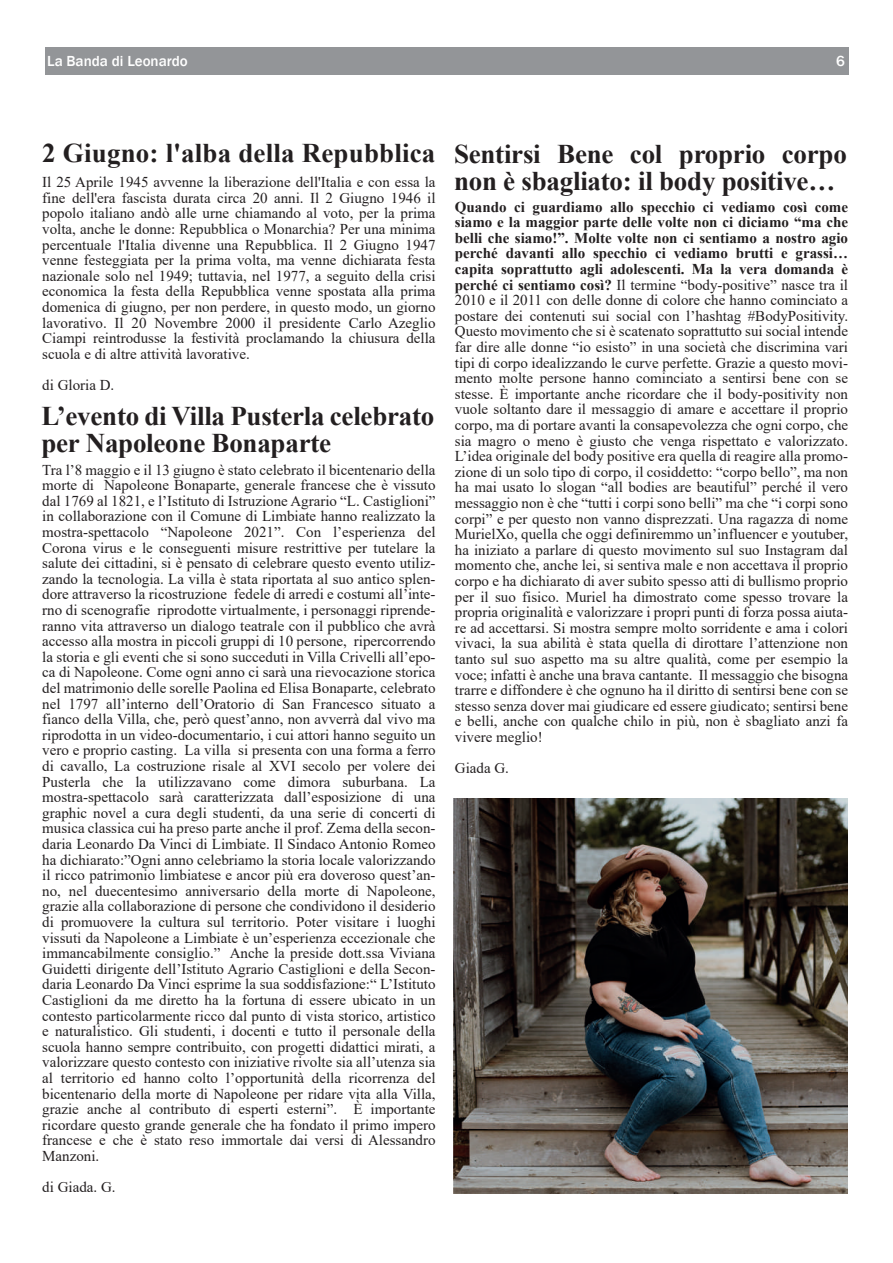
<style>
.page{position:relative;width:893px;height:1263px;background:#fff}
.page>*{position:absolute;margin:0;border:0;box-sizing:border-box;transform-origin:0 0}
.t1{font:700 27px/27px "Times New Roman";letter-spacing:-.01em;color:#231f20}
.t2{font:15px/15.6px "Times New Roman";color:#231f20;text-align:justify}
.t3{font:500 15px "Franklin Gothic";color:#fff}
.s1{font-weight:700}
</style>
<div class="page">
<div style="left:46px;top:47px;width:803px;height:27px;background:#939598"></div>
<img style="left:454px;top:799px;width:393px;height:394px">
<p class="t3" style="left:47px;top:51px;width:142px">La Banda di Leonardo</p>
<p class="t3" style="left:836px;top:51px;width:10px">6</p>
<h1 class="t1" style="left:42px;top:139px;width:395px">2 Giugno: l'alba della Repubblica</h1>
<p class="t2" style="left:42px;top:174px;width:395px">Il 25 Aprile 1945 avvenne la liberazione dell'Italia e con essa la fine dell'era fascista durata circa 20 anni. Il 2 Giugno 1946 il popolo italiano andò alle urne chiamando al voto, per la prima volta, anche le donne: Repubblica o Monarchia? Per una minima percentuale l'Italia divenne una Repubblica. Il 2 Giugno 1947 venne festeggiata per la prima volta, ma venne dichiarata festa nazionale solo nel 1949; tuttavia, nel 1977, a seguito della crisi economica la festa della Repubblica venne spostata alla prima domenica di giugno, per non perdere, in questo modo, un giorno lavorativo. Il 20 Novembre 2000 il presidente Carlo Azeglio Ciampi reintrodusse la festività proclamando la chiusura della scuola e di altre attività lavorative.</p>
<p class="t2" style="left:42px;top:377px;width:74px">di Gloria D.</p>
<h1 class="t1" style="left:41px;top:402px;width:394px">L’evento di Villa Pusterla celebrato per Napoleone Bonaparte</h1>
<p class="t2" style="left:42px;top:461px;width:395px">Tra l’8 maggio e il 13 giugno è stato celebrato il bicentenario della morte di Napoleone Bonaparte, generale francese che è vissuto dal 1769 al 1821, e l’Istituto di Istruzione Agrario “L. Castiglioni” in collaborazione con il Comune di Limbiate hanno realizzato la mostra-spettacolo “Napoleone 2021”. Con l’esperienza del Corona virus e le conseguenti misure restrittive per tutelare la salute dei cittadini, si è pensato di celebrare questo evento utiliz&shy;zando la tecnologia. La villa è stata riportata al suo antico splen&shy;dore attraverso la ricostruzione fedele di arredi e costumi all’inte&shy;rno di scenografie riprodotte virtualmente, i personaggi riprende&shy;ranno vita attraverso un dialogo teatrale con il pubblico che avrà accesso alla mostra in piccoli gruppi di 10 persone, ripercorrendo la storia e gli eventi che si sono succeduti in Villa Crivelli all’epo&shy;ca di Napoleone. Come ogni anno ci sarà una rievocazione storica del matrimonio delle sorelle Paolina ed Elisa Bonaparte, celebrato nel 1797 all’interno dell’Oratorio di San Francesco situato a fianco della Villa, che, però quest’anno, non avverrà dal vivo ma riprodotta in un video-documentario, i cui attori hanno seguito un vero e proprio casting. La villa si presenta con una forma a ferro di cavallo, La costruzione risale al XVI secolo per volere dei Pusterla che la utilizzavano come dimora suburbana. La mostra-spettacolo sarà caratterizzata dall’esposizione di una graphic novel a cura degli studenti, da una serie di concerti di musica classica cui ha preso parte anche il prof. Zema della secon&shy;daria Leonardo Da Vinci di Limbiate. Il Sindaco Antonio Romeo ha dichiarato:”Ogni anno celebriamo la storia locale valorizzando il ricco patrimonio limbiatese e ancor più era doveroso quest’an&shy;no, nel duecentesimo anniversario della morte di Napoleone, grazie alla collaborazione di persone che condividono il desiderio di promuovere la cultura sul territorio. Poter visitare i luoghi vissuti da Napoleone a Limbiate è un’esperienza eccezionale che immancabilmente consiglio.” Anche la preside dott.ssa Viviana Guidetti dirigente dell’Istituto Agrario Castiglioni e della Secon&shy;daria Leonardo Da Vinci esprime la sua soddisfazione:“ L’Istituto Castiglioni da me diretto ha la fortuna di essere ubicato in un contesto particolarmente ricco dal punto di vista storico, artistico e naturalistico. Gli studenti, i docenti e tutto il personale della scuola hanno sempre contribuito, con progetti didattici mirati, a valorizzare questo contesto con iniziative rivolte sia all’utenza sia al territorio ed hanno colto l’opportunità della ricorrenza del bicentenario della morte di Napoleone per ridare vita alla Villa, grazie anche al contributo di esperti esterni”. È importante ricordare questo grande generale che ha fondato il primo impero francese e che è stato reso immortale dai versi di Alessandro Manzoni.</p>
<p class="t2" style="left:42px;top:1179px;width:75px">di Giada. G.</p>
<h1 class="t1" style="left:454px;top:139px;width:394px">Sentirsi Bene col proprio corpo non è sbagliato: il body positive…</h1>
<p class="t2" style="left:455px;top:198px;width:395px"><span class="s1">Quando ci guardiamo allo specchio ci vediamo così come siamo e la maggior parte delle volte non ci diciamo “ma che belli che siamo!”. Molte volte non ci sentiamo a nostro agio perché davanti allo specchio ci vediamo brutti e grassi… capita soprattutto agli adolescenti. Ma la vera domanda è perché ci sentiamo così?</span> Il termine “body-positive” nasce tra il 2010 e il 2011 con delle donne di colore che hanno cominciato a postare dei contenuti sui social con l’hashtag #BodyPositivity.<br>Questo movimento che si è scatenato soprattutto sui social intende far dire alle donne “io esisto” in una società che discrimina vari tipi di corpo idealizzando le curve perfette. Grazie a questo movi&shy;mento molte persone hanno cominciato a sentirsi bene con se stesse. È importante anche ricordare che il body-positivity non vuole soltanto dare il messaggio di amare e accettare il proprio corpo, ma di portare avanti la consapevolezza che ogni corpo, che sia magro o meno è giusto che venga rispettato e valorizzato.<br>L’idea originale del body positive era quella di reagire alla promo&shy;zione di un solo tipo di corpo, il cosiddetto: “corpo bello”, ma non ha mai usato lo slogan “all bodies are beautiful” perché il vero messaggio non è che “tutti i corpi sono belli” ma che “i corpi sono corpi” e per questo non vanno disprezzati. Una ragazza di nome MurielXo, quella che oggi definiremmo un’influencer e youtuber, ha iniziato a parlare di questo movimento sul suo Instagram dal momento che, anche lei, si sentiva male e non accettava il proprio corpo e ha dichiarato di aver subito spesso atti di bullismo proprio per il suo fisico. Muriel ha dimostrato come spesso trovare la propria originalità e valorizzare i propri punti di forza possa aiuta&shy;re ad accettarsi. Si mostra sempre molto sorridente e ama i colori vivaci, la sua abilità è stata quella di dirottare l’attenzione non tanto sul suo aspetto ma su altre qualità, come per esempio la voce; infatti è anche una brava cantante. Il messaggio che bisogna trarre e diffondere è che ognuno ha il diritto di sentirsi bene con se stesso senza dover mai giudicare ed essere giudicato; sentirsi bene e belli, anche con qualche chilo in più, non è sbagliato anzi fa vivere meglio!</p>
<p class="t2" style="left:455px;top:760px;width:56px">Giada G.</p>
</div>
